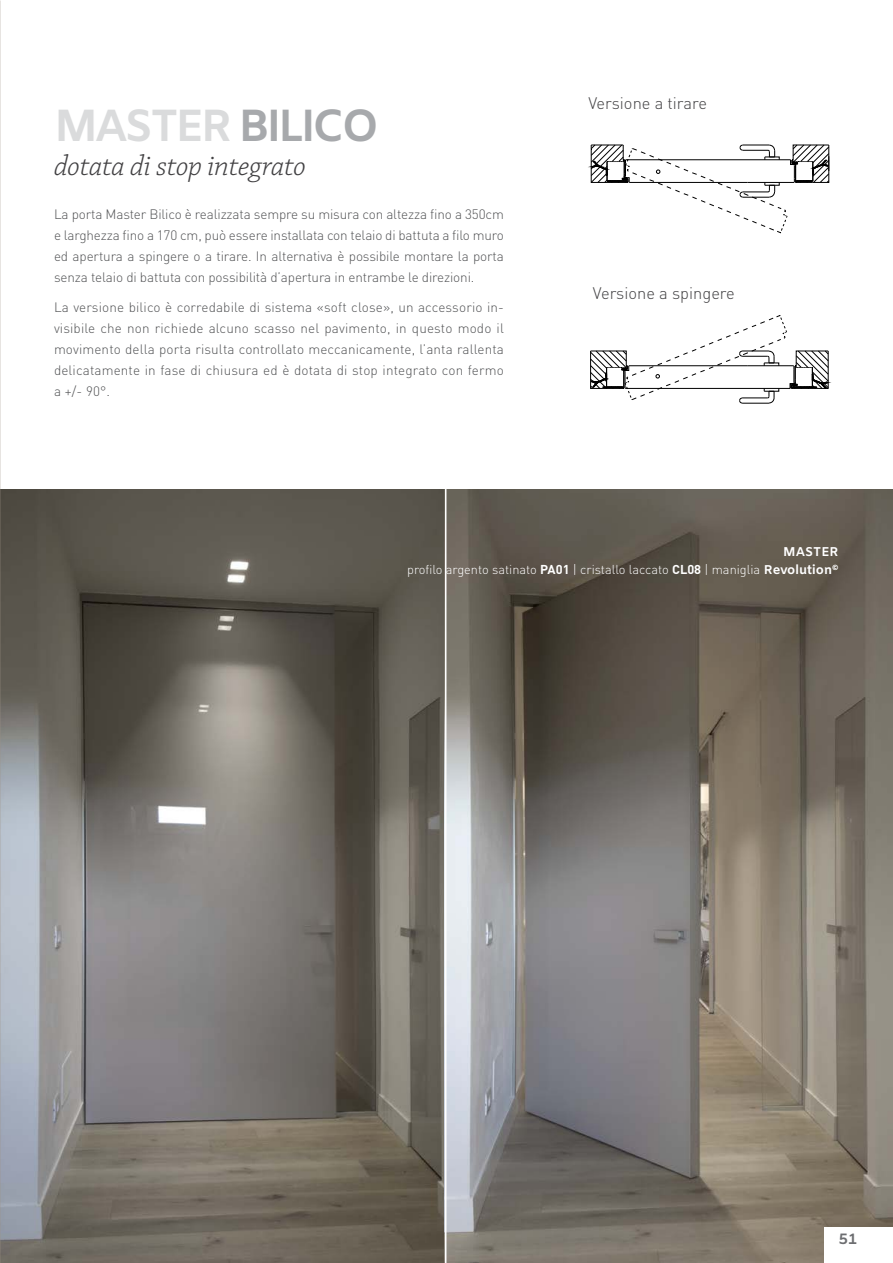
<style>
.page{position:relative;width:893px;height:1263px;background:#fff}
.page>*{position:absolute;margin:0;border:0;box-sizing:border-box;transform-origin:0 0}
.t1{font:700 45px "Amiko";letter-spacing:-.075em;color:#dadbdc}
.t2{font:italic 300 30px "Chaparral Pro";letter-spacing:-.01em;color:#414042}
.t3{font:300 16.5px "DIN Pro";color:#414042}
.t4{font:700 15px "Amiko";color:#6d6e71}
.t5{font:300 13.5px/21px "DIN Pro";letter-spacing:-.01em;color:#515254;text-align:justify}
.t6{font:300 12.75px "DIN Pro";color:#fff}
.t7{font:700 12.75px "Amiko";color:#fff}
.s1{color:#a7a9ac}
.s2{font-weight:700}
.s3{font-family:"Amiko";font-weight:700}
</style>
<div class="page">
<img style="left:0;top:489px;width:445px;height:774px">
<svg style="left:446px;top:489px;width:447px;height:774px;background:#7b756e"></svg>
<svg style="left:590px;top:144px;width:240px;height:89px"></svg>
<svg style="left:590px;top:315px;width:239px;height:89px"></svg>
<div style="left:825px;top:1227px;width:68px;height:36px;background:#fff"></div>
<h1 class="t1" style="left:54px;top:99px;width:327px">MASTER <span class="s1">BILICO</span></h1>
<h2 class="t2" style="left:54px;top:149px;width:253px">dotata di stop integrato</h2>
<p class="t5" style="left:54px;top:203px;width:451px">La porta Master Bilico è realizzata sempre su misura con altezza fino a 350cm e larghezza fino a 170 cm, può essere installata con telaio di battuta a filo muro ed apertura a spingere o a tirare. In alternativa è possibile montare la porta senza telaio di battuta con possibilità d’apertura in entrambe le direzioni.</p>
<p class="t5" style="left:54px;top:296px;width:451px">La versione bilico è corredabile di sistema «soft close», un accessorio in&shy;visibile che non richiede alcuno scasso nel pavimento, in questo modo il movimento della porta risulta controllato meccanicamente, l’anta rallenta delicatamente in fase di chiusura ed è dotata di stop integrato con fermo a +/- 90°.</p>
<p class="t3" style="left:588px;top:92px;width:120px">Versione a tirare</p>
<p class="t3" style="left:593px;top:282px;width:143px">Versione a spingere</p>
<p class="t7" style="left:783px;top:544px;width:57px">MASTER</p>
<p class="t6" style="left:407px;top:561px;width:433px">profilo argento satinato <span class="s2">PA01</span> | cristallo laccato <span class="s2">CL08</span> | maniglia <span class="s3">Revolution</span><sup>©</sup></p>
<p class="t4" style="left:839px;top:1229px;width:20px">51</p>
</div>
